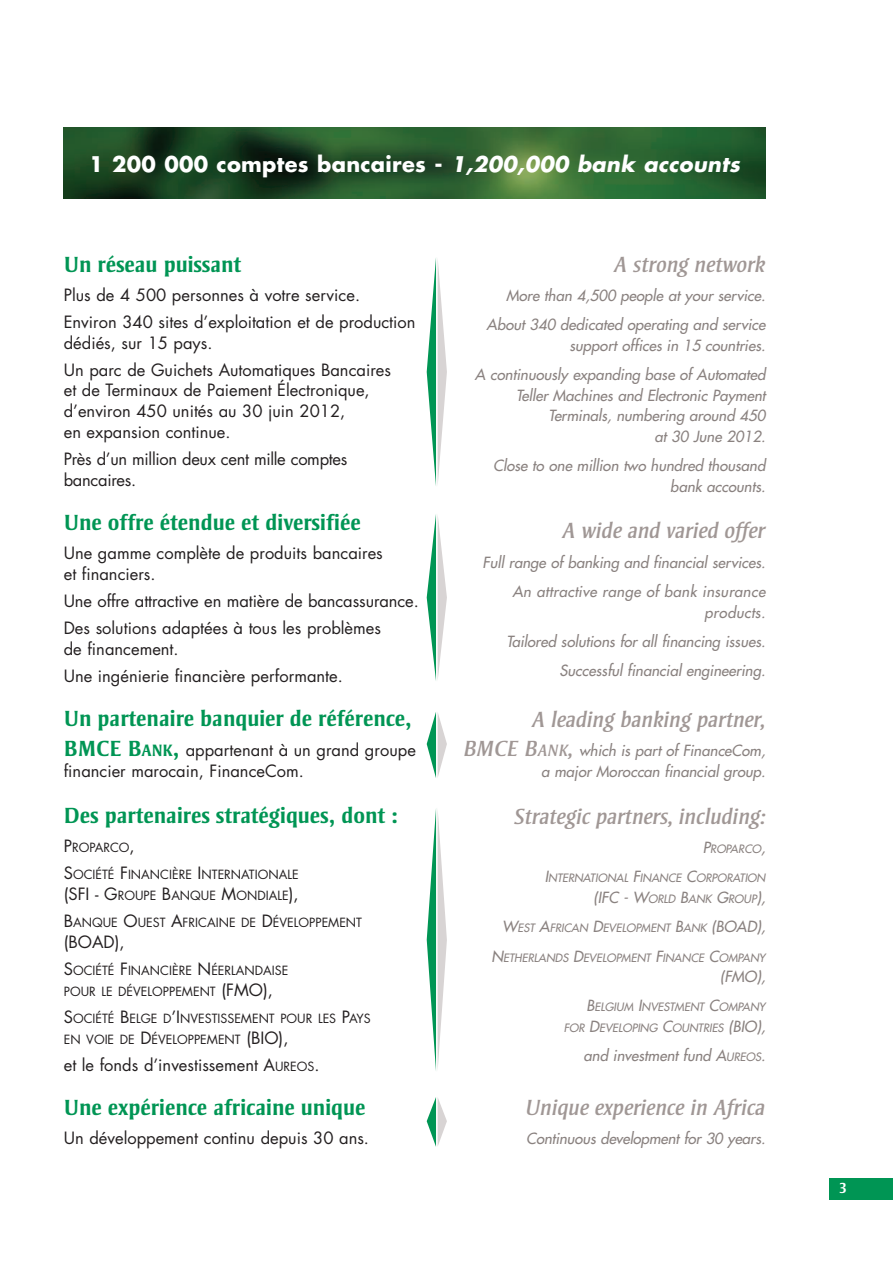
<style>
.page{position:relative;width:893px;height:1263px;background:#fff}
.page>*{position:absolute;margin:0;border:0;box-sizing:border-box;transform-origin:0 0}
.t1{font:700 22.5px "Strayhorn";color:#009554}
.t2{font:italic 22.5px "Strayhorn";color:#a09795}
.t3{font:700 21px "Futura";letter-spacing:.015em;color:#fff}
.t4{font:16.5px/27.2px "Futura";color:#231f20}
.t5{font:16.5px/20.7px "Futura";letter-spacing:-.02em;color:#231f20}
.t6{font:italic 15px/29.2px "Futura";color:#8a8280;text-align:right}
.t7{font:700 15px "Strayhorn";color:#fff}
.t8{font:12.3px/20.7px "Futura";color:#231f20}
.t9{font:italic 11.25px/20.7px "Futura";color:#8a8280;text-align:right}
.s1{font-style:italic}
.s2{font-family:"Strayhorn";font-weight:700;font-size:22.5px;color:#009554}
.s3{font-family:"Strayhorn";font-weight:700;font-size:16.8px;color:#009554}
.s4{font-size:16.5px}
.s5{font-size:12.3px}
.s6{font-family:"Strayhorn";font-size:22.5px;color:#a09795}
.s7{font-family:"Strayhorn";font-size:16.8px;color:#a09795}
.s8{font-size:15px}
.s9{font-size:11.25px}
</style>
<div class="page">
<div style="left:829px;top:1178px;width:64px;height:21px;background:#009554"></div>
<svg style="left:427px;top:258px;width:20px;height:228px"></svg>
<svg style="left:427px;top:514px;width:20px;height:167px"></svg>
<svg style="left:427px;top:808px;width:20px;height:263px"></svg>
<svg style="left:427px;top:1097px;width:20px;height:50px"></svg>
<svg style="left:427px;top:712px;width:20px;height:66px"></svg>
<img style="left:64px;top:128px;width:701px;height:70px">
<h2 class="t3" style="left:89px;top:154px;width:652px">1 200 000 comptes bancaires - <span class="s1">1,200,000 bank accounts</span></h2>
<h1 class="t1" style="left:64px;top:255px;width:179px">Un réseau puissant</h1>
<p class="t4" style="left:64px;top:282px;width:353px">Plus de 4 500 personnes à votre service.<br>Environ 340 sites d’exploitation et de production</p>
<p class="t4" style="left:64px;top:330px;width:329px">dédiés, sur 15 pays.<br>Un parc de Guichets Automatiques Bancaires</p>
<p class="t4" style="left:64px;top:381px;width:307px;line-height:20.7px">et de Terminaux de Paiement Électronique, d’environ 450 unités au 30 juin 2012,<br>en expansion continue.</p>
<p class="t5" style="left:64px;top:450px;width:285px">Près d’un million deux cent mille comptes bancaires.</p>
<h1 class="t1" style="left:64px;top:514px;width:298px">Une offre étendue et diversifiée</h1>
<p class="t4" style="left:64px;top:544px;width:321px;line-height:20.7px">Une gamme complète de produits bancaires et financiers.</p>
<p class="t4" style="left:64px;top:589px;width:357px">Une offre attractive en matière de bancassurance.<br>Des solutions adaptées à tous les problèmes</p>
<p class="t4" style="left:64px;top:636px;width:281px">de financement.<br>Une ingénierie financière performante.</p>
<h1 class="t1" style="left:64px;top:710px;width:350px">Un partenaire banquier de référence,</h1>
<p class="t4" style="left:64px;top:740px;width:354px;line-height:21px"><span class="s2">BMCE B</span><span class="s3">ANK</span><span class="s2">,</span> appartenant à un grand groupe financier marocain, FinanceCom.</p>
<h1 class="t1" style="left:64px;top:807px;width:336px">Des partenaires stratégiques, dont :</h1>
<p class="t8" style="left:64px;top:838px;width:72px"><span class="s4">P</span>ROPARCO<span class="s4">,</span></p>
<p class="t8" style="left:64px;top:866px;width:236px"><span class="s4">S</span>OCIÉTÉ <span class="s4">F</span>INANCIÈRE <span class="s4">I</span>NTERNATIONALE <span class="s4">(SFI - G</span>ROUPE <span class="s4">B</span>ANQUE <span class="s4">M</span>ONDIALE<span class="s4">),</span></p>
<p class="t8" style="left:64px;top:913px;width:300px"><span class="s4">B</span>ANQUE <span class="s4">O</span>UEST <span class="s4">A</span>FRICAINE DE <span class="s4">D</span>ÉVELOPPEMENT</p>
<p class="t4" style="left:64px;top:930px;width:62px">(BOAD),</p>
<p class="t8" style="left:64px;top:961px;width:226px"><span class="s4">S</span>OCIÉTÉ <span class="s4">F</span>INANCIÈRE <span class="s4">N</span>ÉERLANDAISE<br>POUR LE DÉVELOPPEMENT <span class="s4">(FMO),</span></p>
<p class="t8" style="left:64px;top:1009px;width:308px"><span class="s4">S</span>OCIÉTÉ <span class="s4">B</span>ELGE D<span class="s4">’I</span>NVESTISSEMENT POUR LES <span class="s4">P</span>AYS<br>EN VOIE DE <span class="s4">D</span>ÉVELOPPEMENT <span class="s4">(BIO),</span></p>
<p class="t4" style="left:64px;top:1052px;width:257px">et le fonds d’investissement A<span class="s5">UREOS</span>.</p>
<h1 class="t1" style="left:64px;top:1099px;width:303px">Une expérience africaine unique</h1>
<p class="t4" style="left:64px;top:1126px;width:307px">Un développement continu depuis 30 ans.</p>
<h1 class="t2" style="left:614px;top:255px;width:153px">A strong network</h1>
<p class="t6" style="left:486px;top:282px;width:280px">More than 4,500 people at your service.<br>About 340 dedicated operating and service</p>
<p class="t6" style="left:475px;top:331px;width:292px">support offices in 15 countries.<br>A continuously expanding base of Automated</p>
<p class="t6" style="left:516px;top:386px;width:251px;line-height:20.7px">Teller Machines and Electronic Payment<br>Terminals, numbering around 450<br>at 30 June 2012.</p>
<p class="t6" style="left:493px;top:456px;width:274px;line-height:20.7px">Close to one million two hundred thousand bank accounts.</p>
<h1 class="t2" style="left:563px;top:522px;width:204px">A wide and varied offer</h1>
<p class="t6" style="left:483px;top:548px;width:284px">Full range of banking and financial services.<br>An attractive range of bank insurance</p>
<p class="t6" style="left:506px;top:598px;width:261px">products.<br>Tailored solutions for all financing issues.<br>Successful financial engineering.</p>
<h1 class="t2" style="left:532px;top:710px;width:235px">A leading banking partner,</h1>
<p class="t6" style="left:464px;top:741px;width:303px;line-height:21px"><span class="s6">BMCE B</span><span class="s7">ANK</span><span class="s6">,</span> which is part of FinanceCom, a major Moroccan financial group.</p>
<h1 class="t2" style="left:515px;top:807px;width:252px">Strategic partners, including:</h1>
<p class="t9" style="left:703px;top:839px;width:64px"><span class="s8">P</span>ROPARCO<span class="s8">,</span></p>
<p class="t9" style="left:545px;top:869px;width:222px"><span class="s8">I</span>NTERNATIONAL <span class="s8">F</span>INANCE <span class="s8">C</span>ORPORATION <span class="s8">(IFC - W</span>ORLD <span class="s8">B</span>ANK <span class="s8">G</span>ROUP<span class="s8">),</span></p>
<p class="t9" style="left:502px;top:918px;width:265px"><span class="s8">W</span>EST <span class="s8">A</span>FRICAN <span class="s8">D</span>EVELOPMENT <span class="s8">B</span>ANK <span class="s8">(BOAD),</span></p>
<p class="t9" style="left:491px;top:948px;width:275px"><span class="s8">N</span>ETHERLANDS <span class="s8">D</span>EVELOPMENT <span class="s8">F</span>INANCE <span class="s8">C</span>OMPANY</p>
<p class="t6" style="left:720px;top:963px;width:47px">(FMO),</p>
<p class="t9" style="left:564px;top:998px;width:203px"><span class="s8">B</span>ELGIUM <span class="s8">I</span>NVESTMENT <span class="s8">C</span>OMPANY<br>FOR <span class="s8">D</span>EVELOPING <span class="s8">C</span>OUNTRIES <span class="s8">(BIO),</span></p>
<p class="t6" style="left:584px;top:1042px;width:183px">and investment fund A<span class="s9">UREOS</span>.</p>
<h1 class="t2" style="left:526px;top:1098px;width:241px">Unique experience in Africa</h1>
<p class="t6" style="left:526px;top:1125px;width:241px">Continuous development for 30 years.</p>
<p class="t7" style="left:839px;top:1182px;width:9px">3</p>
</div>
